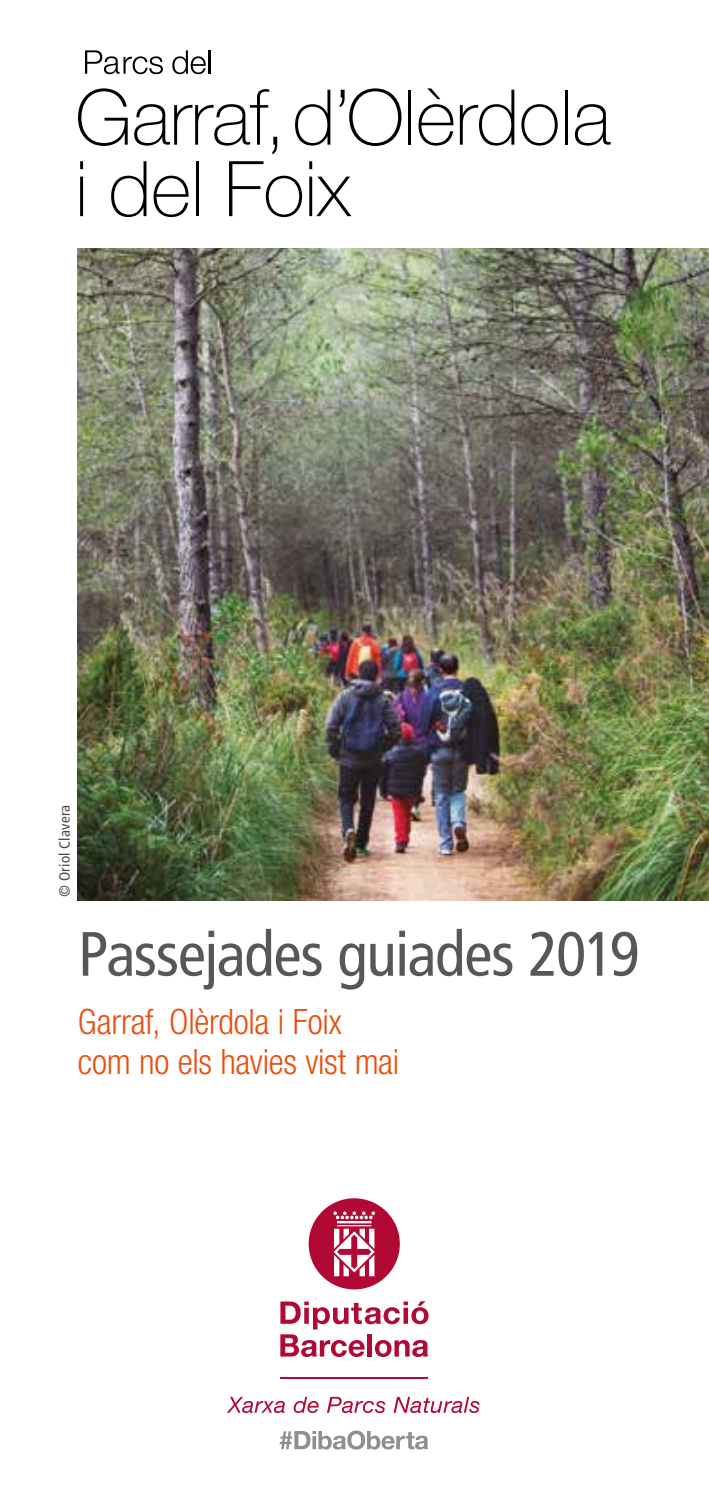
<style>
.page{position:relative;width:709px;height:1489px;background:#fff}
.page>*{position:absolute;margin:0;border:0;box-sizing:border-box;transform-origin:0 0}
.t1{font:condensed 62.5px "Frutiger LT Std";letter-spacing:-.02em;color:#575756}
.t2{font:300 condensed 35px/40px "Helvetica Neue LT Std";letter-spacing:-.01em;color:#e94e0f}
.t3{font:condensed 15px "Frutiger LT Std";letter-spacing:.015em;color:#4a4a49}
</style>
<div class="page">
<img style="left:78px;top:248px;width:631px;height:652px">
<svg style="left:78px;top:88px;width:50px;height:58px"></svg>
<svg style="left:134px;top:89px;width:143px;height:65px"></svg>
<svg style="left:295px;top:90px;width:35px;height:56px"></svg>
<svg style="left:340px;top:88px;width:61px;height:58px"></svg>
<hr style="left:408px;top:90px;width:3px;height:55px;background:#000">
<svg style="left:418px;top:88px;width:36px;height:58px"></svg>
<svg style="left:460px;top:90px;width:54px;height:56px"></svg>
<svg style="left:521px;top:104px;width:36px;height:42px"></svg>
<hr style="left:565px;top:90px;width:3px;height:55px;background:#000">
<svg style="left:575px;top:104px;width:35px;height:42px"></svg>
<svg style="left:80px;top:161px;width:3px;height:8px"></svg>
<hr style="left:80px;top:177px;width:3px;height:39px;background:#000">
<svg style="left:111px;top:161px;width:35px;height:56px"></svg>
<svg style="left:153px;top:176px;width:36px;height:41px"></svg>
<hr style="left:196px;top:161px;width:2px;height:55px;background:#000">
<svg style="left:229px;top:161px;width:73px;height:56px"></svg>
<svg style="left:309px;top:161px;width:3px;height:8px"></svg>
<hr style="left:309px;top:177px;width:3px;height:39px;background:#000">
<svg style="left:316px;top:177px;width:35px;height:39px"></svg>
<svg style="left:85px;top:50px;width:78px;height:24px"></svg>
<svg style="left:172px;top:50px;width:34px;height:24px"></svg>
<hr style="left:208px;top:50px;width:2px;height:24px;background:#000">
<svg style="left:227px;top:1396px;width:58px;height:16px"></svg>
<svg style="left:294px;top:1396px;width:24px;height:16px"></svg>
<svg style="left:327px;top:1396px;width:58px;height:16px"></svg>
<svg style="left:393px;top:1396px;width:86px;height:16px"></svg>
<hr style="left:280px;top:1376px;width:148px;height:2px;background:#b10933">
<svg style="left:280px;top:1301px;width:148px;height:55px"></svg>
<svg style="left:309px;top:1198px;width:91px;height:91px"></svg>
<svg style="left:280px;top:1430px;width:148px;height:19px"></svg>
<p class="t3" style="left:56px;top:896px;width:94px;rotate:-90deg">© Oriol Clavera</p>
<h1 class="t1" style="left:78px;top:917px;width:563px">Passejades guiades 2019</h1>
<p class="t2" style="left:78px;top:1000px;width:323px">Garraf, Olèrdola i Foix com no els havies vist mai</p>
</div>
